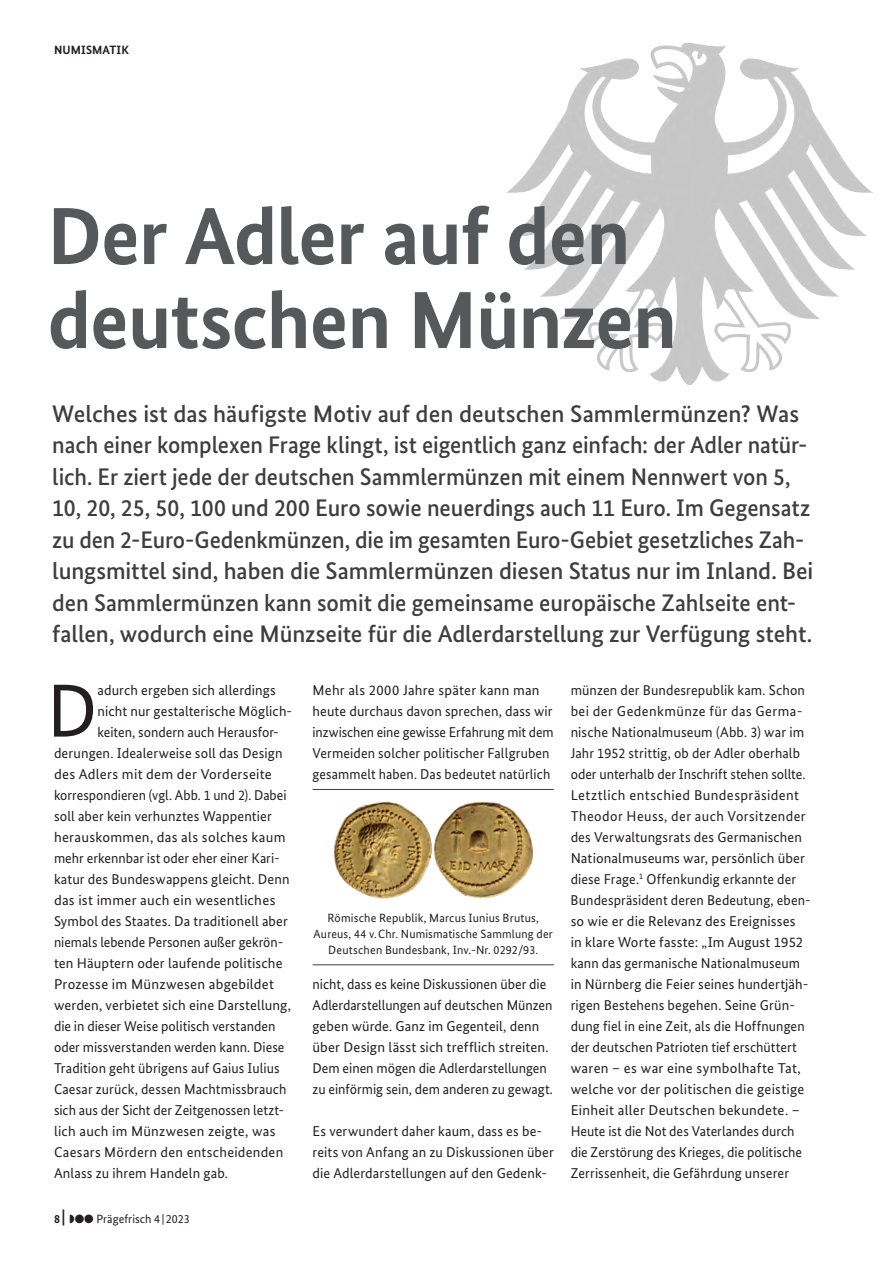
<style>
.page{position:relative;width:893px;height:1263px;background:#fff}
.page>*{position:absolute;margin:0;border:0;box-sizing:border-box;transform-origin:0 0}
.t1{font:700 81px/84px "Bundes Sans";letter-spacing:-.015em;color:#57585a}
.t2{font:75.15px "Bundes Sans";color:#231f20}
.t3{font:500 24px/31.5px "Bundes Sans";letter-spacing:-.005em;color:#3e3e3f}
.t4{font:14.25px/21px "Bundes Sans";letter-spacing:.005em;color:#231f20}
.t5{font:12px/15.8px "Bundes Sans";letter-spacing:.015em;color:#231f20;text-align:center}
.t6{font:700 12px "Bundes Sans";letter-spacing:.01em;color:#231f20}
.s1{font-weight:700}
.s2{font-weight:500;font-size:18px}
</style>
<div class="page">
<img style="left:506px;top:43px;width:367px;height:342px">
<hr style="left:313px;top:964px;width:241px;height:1px;background:#3e3e3f">
<hr style="left:313px;top:789px;width:241px;height:1px;background:#3e3e3f">
<img style="left:333px;top:801px;width:201px;height:98px">
<p class="t6" style="left:54px;top:43px;width:76px">NUMISMATIK</p>
<h1 class="t1" style="left:47px;top:193px;width:631px">Der Adler auf den deutschen Münzen</h1>
<p class="t3" style="left:52px;top:397px;width:762px">Welches ist das häufigste Motiv auf den deutschen Sammlermünzen? Was nach einer komplexen Frage klingt, ist eigentlich ganz einfach: der Adler natür&shy;lich. Er ziert jede der deutschen Sammlermünzen mit einem Nennwert von 5, 10, 20, 25, 50, 100 und 200 Euro sowie neuerdings auch 11 Euro. Im Gegensatz zu den 2-Euro-Gedenkmünzen, die im gesamten Euro-Gebiet gesetzliches Zah&shy;lungsmittel sind, haben die Sammlermünzen diesen Status nur im Inland. Bei den Sammlermünzen kann somit die gemeinsame europäische Zahlseite ent&shy;fallen, wodurch eine Münzseite für die Adlerdarstellung zur Verfügung steht.</p>
<h2 class="t2" style="left:47px;top:665px;width:52px">D</h2>
<p class="t4" style="left:97px;top:679px;width:180px">adurch ergeben sich allerdings</p>
<p class="t4" style="left:97px;top:700px;width:196px">nicht nur gestalterische Möglich-</p>
<p class="t4" style="left:97px;top:721px;width:181px">keiten, sondern auch Herausfor-</p>
<p class="t4" style="left:54px;top:742px;width:230px">derungen. Idealerweise soll das Design</p>
<p class="t4" style="left:54px;top:763px;width:219px">des Adlers mit dem der Vorderseite</p>
<p class="t4" style="left:54px;top:784px;width:234px">korrespondieren (vgl. Abb. 1 und 2). Dabei</p>
<p class="t4" style="left:54px;top:805px;width:219px">soll aber kein verhunztes Wappentier</p>
<p class="t4" style="left:54px;top:826px;width:233px">herauskommen, das als solches kaum</p>
<p class="t4" style="left:54px;top:847px;width:225px">mehr erkennbar ist oder eher einer Kari-</p>
<p class="t4" style="left:54px;top:868px;width:237px">katur des Bundeswappens gleicht. Denn</p>
<p class="t4" style="left:54px;top:889px;width:223px">das ist immer auch ein wesentliches</p>
<p class="t4" style="left:54px;top:910px;width:235px">Symbol des Staates. Da traditionell aber</p>
<p class="t4" style="left:54px;top:931px;width:231px">niemals lebende Personen außer gekrön-</p>
<p class="t4" style="left:54px;top:952px;width:230px">ten Häuptern oder laufende politische</p>
<p class="t4" style="left:54px;top:973px;width:222px">Prozesse im Münzwesen abgebildet</p>
<p class="t4" style="left:54px;top:994px;width:239px">werden, verbietet sich eine Darstellung,</p>
<p class="t4" style="left:54px;top:1015px;width:223px">die in dieser Weise politisch verstanden</p>
<p class="t4" style="left:54px;top:1036px;width:232px">oder missverstanden werden kann. Diese</p>
<p class="t4" style="left:54px;top:1057px;width:227px">Tradition geht übrigens auf Gaius Iulius</p>
<p class="t4" style="left:54px;top:1078px;width:234px">Caesar zurück, dessen Machtmissbrauch</p>
<p class="t4" style="left:54px;top:1099px;width:231px">sich aus der Sicht der Zeitgenossen letzt-</p>
<p class="t4" style="left:54px;top:1120px;width:223px">lich auch im Münzwesen zeigte, was</p>
<p class="t4" style="left:54px;top:1141px;width:231px">Caesars Mördern den entscheidenden</p>
<p class="t4" style="left:54px;top:1162px;width:175px">Anlass zu ihrem Handeln gab.</p>
<p class="t5" style="left:54px;top:1211px;width:137px"><span class="s1">8</span><span class="s2">|</span> ◗●● Prägefrisch 4| 2023</p>
<p class="t4" style="left:313px;top:679px;width:243px">Mehr als 2000 Jahre später kann man heute durchaus davon sprechen, dass wir inzwischen eine gewisse Erfahrung mit dem Vermeiden solcher politischer Fallgruben gesammelt haben. Das bedeutet natürlich</p>
<p class="t5" style="left:314px;top:910px;width:241px">Römische Republik, Marcus Iunius Brutus,<br>Aureus, 44 v.Chr. Numismatische Sammlung der<br>Deutschen Bundesbank, Inv.-Nr. 0292/93.</p>
<p class="t4" style="left:313px;top:973px;width:242px">nicht, dass es keine Diskussionen über die Adlerdarstellungen auf deutschen Münzen geben würde. Ganz im Gegenteil, denn über Design lässt sich trefflich streiten.<br>Dem einen mögen die Adlerdarstellungen zu einförmig sein, dem anderen zu gewagt.</p>
<p class="t4" style="left:313px;top:1120px;width:243px">Es verwundert daher kaum, dass es be&shy;reits von Anfang an zu Diskussionen über die Adlerdarstellungen auf den Gedenk-</p>
<p class="t4" style="left:571px;top:679px;width:242px">münzen der Bundesrepublik kam. Schon bei der Gedenkmünze für das Germa&shy;nische Nationalmuseum (Abb. 3) war im Jahr 1952 strittig, ob der Adler oberhalb oder unterhalb der Inschrift stehen sollte.<br>Letztlich entschied Bundespräsident Theodor Heuss, der auch Vorsitzender des Verwaltungsrats des Germanischen Nationalmuseums war, persönlich über diese Frage.<sup>1</sup> Offenkundig erkannte der Bundespräsident deren Bedeutung, eben&shy;so wie er die Relevanz des Ereignisses<br>in klare Worte fasste: „Im August 1952 kann das germanische Nationalmuseum in Nürnberg die Feier seines hundertjäh&shy;rigen Bestehens begehen. Seine Grün&shy;dung fiel in eine Zeit, als die Hoffnungen der deutschen Patrioten tief erschüttert waren – es war eine symbolhafte Tat, welche vor der politischen die geistige Einheit aller Deutschen bekundete. – Heute ist die Not des Vaterlandes durch die Zerstörung des Krieges, die politische Zerrissenheit, die Gefährdung unserer</p>
</div>
